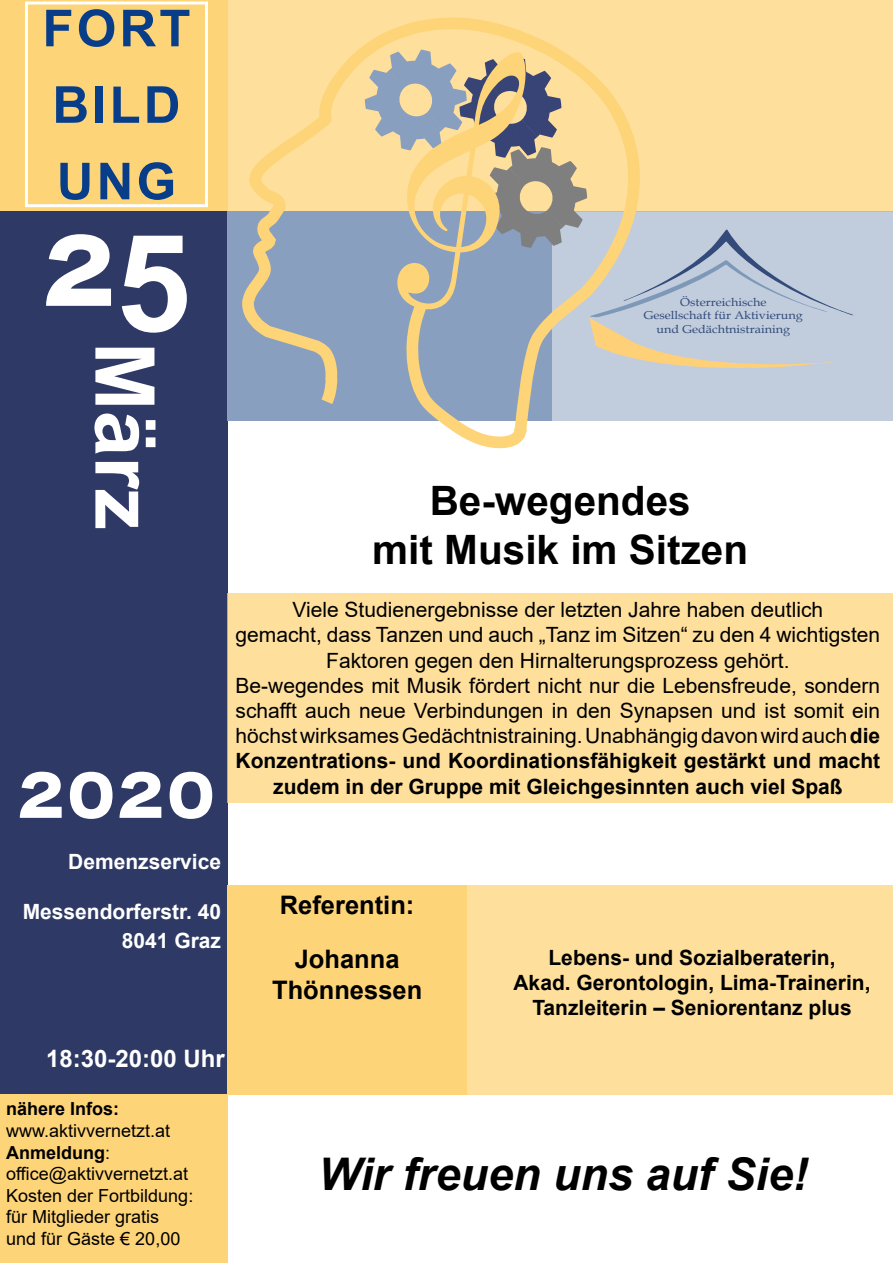
<style>
.page{position:relative;width:893px;height:1263px;background:#fff}
.page>*{position:absolute;margin:0;border:0;box-sizing:border-box;transform-origin:0 0}
.t1{font:700 135px "Arial";color:#fff}
.t2{font:700 87px "Arial";color:#fff}
.t3{font:700 82.5px "Arial";color:#fff}
.Paragraph_Style_1{font:700 51px "Arial";letter-spacing:.06em;color:#083e89}
.t4{font:italic 700 45px "Arial";color:#000}
.t5{font:700 40.5px/48.6px "Arial";color:#000;text-align:center}
.t6{font:700 25.5px/30.6px "Arial";color:#000;text-align:center}
.t7{font:700 24px "Arial";color:#fff}
.t8{font:21px/25.2px "Arial";color:#000;text-align:center}
.t9{font:700 21px/25.2px "Arial";color:#000;text-align:center}
.t10{font:700 21px "Arial";color:#fff}
.t11{font:18px/21.6px "Arial";color:#000}
.t12{font:11.4px/13.6px "Book Antiqua";color:#334a7a;text-align:center;scale:1.11 1}
.s1{font-weight:700}
</style>
<div class="page">
<div style="left:0;top:0;width:227px;height:211px;background:#fed478"></div>
<div style="left:227px;top:0;width:666px;height:211px;background:#fedf9c"></div>
<div style="left:25px;top:2px;width:183px;height:205px;border:3px solid #fff"></div>
<div style="left:0;top:211px;width:227px;height:884px;background:#2e3a65"></div>
<div style="left:0;top:1095px;width:227px;height:168px;background:#fed478"></div>
<div style="left:551px;top:211px;width:342px;height:210px;background:#c1cddd"></div>
<div style="left:227px;top:885px;width:240px;height:210px;background:#fed478"></div>
<div style="left:227px;top:593px;width:666px;height:210px;background:#fedf9c"></div>
<div style="left:467px;top:885px;width:426px;height:210px;background:#fedf9c"></div>
<svg style="left:676px;top:211px;width:177px;height:157px"></svg>
<svg style="left:194px;top:0;width:482px;height:475px"></svg>
<svg style="left:374px;top:32px;width:172px;height:294px"></svg>
<p class="Paragraph_Style_1" style="left:42px;top:-8px;width:150px">FORT</p>
<p class="Paragraph_Style_1" style="left:52px;top:69px;width:130px">BILD</p>
<p class="Paragraph_Style_1" style="left:57px;top:145px;width:121px">UNG</p>
<p class="t1" style="left:41px;top:163px;width:152px">25</p>
<p class="t3" style="left:183px;top:342px;width:189px;rotate:90deg">März</p>
<p class="t12" style="left:644px;top:295px;width:145px">Österreichische<br>Gesellschaft für Aktivierung</p>
<p class="t12" style="left:657px;top:322px;width:122px">und Gedächtnistraining</p>
<p class="t5" style="left:372px;top:477px;width:377px">Be-wegendes<br>mit Musik im Sitzen</p>
<p class="t2" style="left:17px;top:726px;width:201px">2020</p>
<p class="t10" style="left:68px;top:846px;width:154px">Demenzservice</p>
<p class="t10" style="left:23px;top:897px;width:200px">Messendorferstr. 40</p>
<p class="t10" style="left:122px;top:926px;width:101px">8041 Graz</p>
<p class="t8" style="left:292px;top:597px;width:532px">Viele Studienergebnisse der letzten Jahre haben deutlich</p>
<p class="t8" style="left:236px;top:622px;width:646px">gemacht, dass Tanzen und auch „Tanz im Sitzen“ zu den 4 wichtigsten<br>Faktoren gegen den Hirnalterungsprozess gehört.</p>
<p class="t8" style="left:236px;top:673px;width:646px">Be-wegendes mit Musik fördert nicht nur die Lebensfreude, sondern schafft auch neue Verbindungen in den Synapsen und ist somit ein höchst wirksames Gedächtnistraining. Unabhängig davon wird auch <span class="s1">die Konzentrations- und Koordinationsfähigkeit gestärkt und macht zudem in der Gruppe mit Gleichgesinnten auch viel Spaß</span></p>
<p class="t6" style="left:280px;top:890px;width:136px">Referentin:</p>
<p class="t6" style="left:272px;top:944px;width:152px">Johanna<br>Thönnessen</p>
<p class="t9" style="left:513px;top:945px;width:359px">Lebens- und Sozialberaterin,<br>Akad. Gerontologin, Lima-Trainerin,<br>Tanzleiterin – Seniorentanz plus</p>
<p class="t7" style="left:46px;top:1041px;width:180px">18:30-20:00 Uhr</p>
<p class="t11" style="left:6px;top:1098px;width:166px"><span class="s1">nähere Infos: </span>www.aktivvernetzt.at</p>
<p class="t11" style="left:6px;top:1141px;width:183px"><span class="s1">Anmeldung</span>: office@aktivvernetzt.at</p>
<p class="t11" style="left:6px;top:1184px;width:189px">Kosten der Fortbildung: für Mitglieder gratis und für Gäste € 20,00</p>
<p class="t4" style="left:318px;top:1145px;width:491px">Wir freuen uns auf Sie!</p>
</div>
